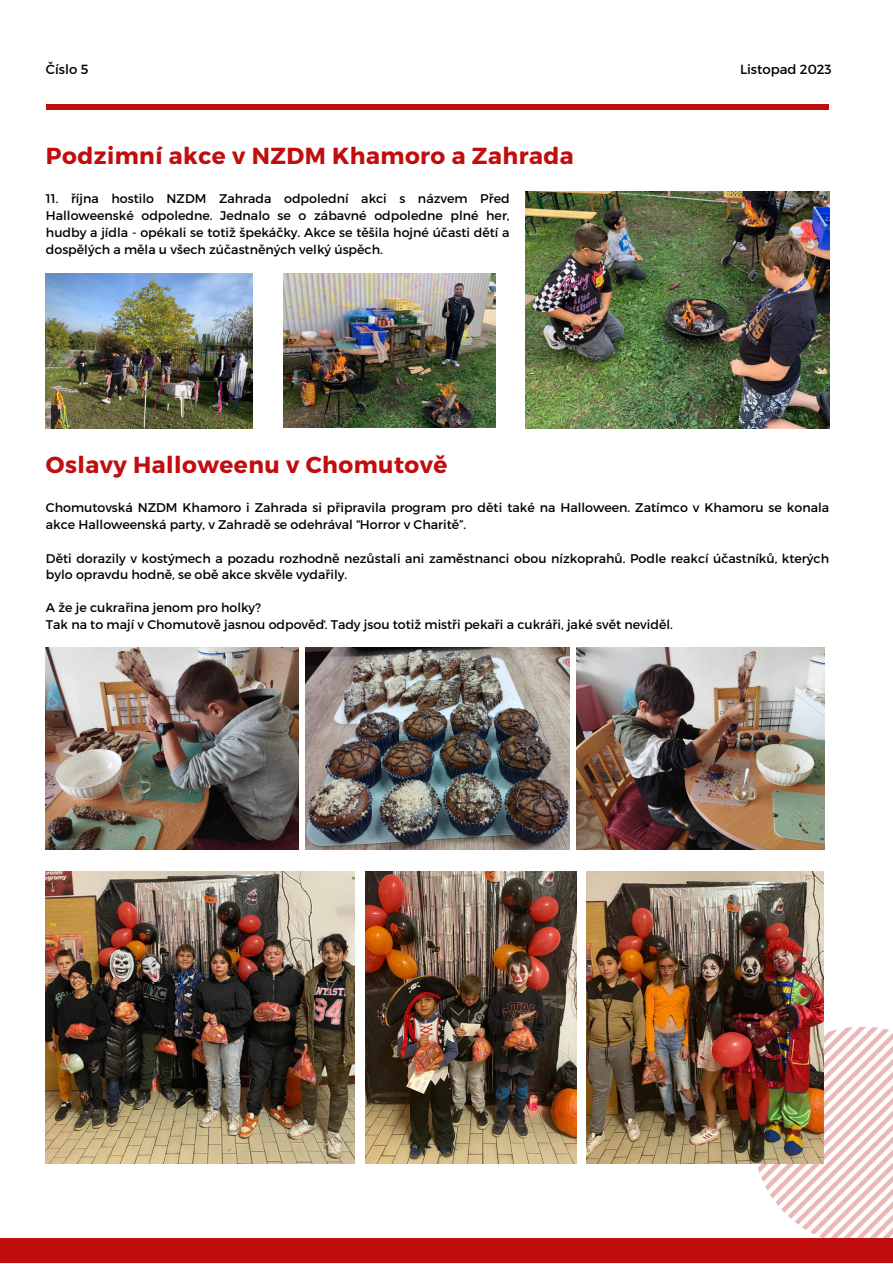
<style>
.page{position:relative;width:893px;height:1264px;background:#fff}
.page>*{position:absolute;margin:0;border:0;box-sizing:border-box;transform-origin:0 0}
.t1{font:700 23.25px "Montserrat";letter-spacing:.02em;color:#c00e0f}
.t2{font:13.2px "Montserrat";color:#000}
.t3{font:12.6px/16.8px "Montserrat";color:#000}
</style>
<div class="page">
<svg style="left:753px;top:1026px;width:139px;height:211px"></svg>
<div style="left:0;top:1237px;width:892px;height:25px;background:#c00e0f"></div>
<div style="left:46px;top:104px;width:782px;height:6px;background:#c00e0f"></div>
<img style="left:525px;top:192px;width:304px;height:236px">
<img style="left:283px;top:274px;width:212px;height:154px">
<img style="left:46px;top:273px;width:207px;height:155px">
<img style="left:46px;top:871px;width:308px;height:292px">
<img style="left:305px;top:647px;width:264px;height:202px">
<img style="left:46px;top:647px;width:253px;height:202px">
<img style="left:576px;top:647px;width:248px;height:202px">
<img style="left:365px;top:871px;width:211px;height:292px">
<img style="left:586px;top:871px;width:237px;height:292px">
<p class="t2" style="left:46px;top:60px;width:44px">Číslo 5</p>
<p class="t2" style="left:740px;top:60px;width:93px">Listopad 2023</p>
<p class="t1" style="left:46px;top:141px;width:529px">Podzimní akce v NZDM Khamoro a Zahrada</p>
<p class="t3" style="left:46px;top:190px;width:465px;text-align:justify">11. října hostilo NZDM Zahrada odpolední akci s názvem Před Halloweenské odpoledne. Jednalo se o zábavné odpoledne plné her, hudby a jídla - opékali se totiž špekáčky. Akce se těšila hojné účasti dětí a dospělých a měla u všech zúčastněných velký úspěch.</p>
<p class="t1" style="left:46px;top:449px;width:403px">Oslavy Halloweenu v Chomutově</p>
<p class="t3" style="left:46px;top:498px;width:784px">Chomutovská NZDM Khamoro i Zahrada si připravila program pro děti také na Halloween. Zatímco v Khamoru se konala akce Halloweenská party, v Zahradě se odehrával “Horror v Charitě”.</p>
<p class="t3" style="left:46px;top:549px;width:784px">Děti dorazily v kostýmech a pozadu rozhodně nezůstali ani zaměstnanci obou nízkoprahů. Podle reakcí účastníků, kterých bylo opravdu hodně, se obě akce skvěle vydařily.</p>
<p class="t3" style="left:46px;top:598px;width:216px">A že je cukrařina jenom pro holky?</p>
<p class="t3" style="left:46px;top:615px;width:628px">Tak na to mají v Chomutově jasnou odpověď. Tady jsou totiž mistři pekaři a cukráři, jaké svět neviděl.</p>
</div>
